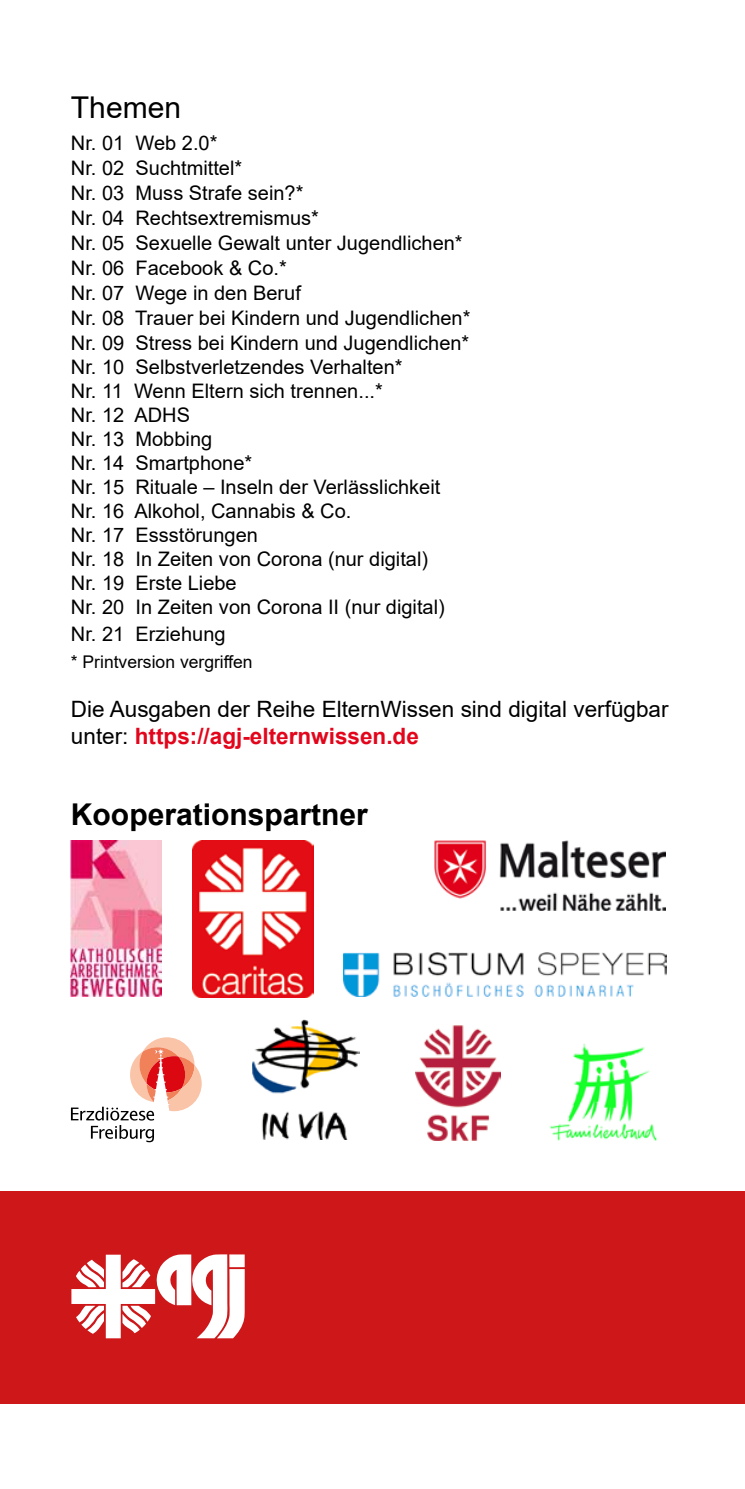
<style>
.page{position:relative;width:745px;height:1489px;background:#fff}
.page>*{position:absolute;margin:0;border:0;box-sizing:border-box;transform-origin:0 0}
.t1{font:700 30px "Arial";color:#000}
.t2{font:30px "Arial";color:#000}
.t3{font:22.5px/27px "Arial";color:#000}
.t4{font:20px/24.5px "Arial";color:#000}
.t5{font:17.5px "Arial";color:#000}
.s1{font-weight:700;color:#e3051b}
</style>
<div class="page">
<div style="left:0;top:1191px;width:744px;height:213px;background:#cd1719"></div>
<svg style="left:71px;top:1254px;width:173px;height:84px"></svg>
<img style="left:434px;top:840px;width:230px;height:70px">
<svg style="left:71px;top:1037px;width:130px;height:105px"></svg>
<img style="left:549px;top:1043px;width:109px;height:97px">
<img style="left:252px;top:1019px;width:107px;height:120px">
<img style="left:415px;top:1025px;width:85px;height:115px">
<img style="left:192px;top:840px;width:122px;height:157px">
<img style="left:71px;top:840px;width:91px;height:156px">
<img style="left:344px;top:952px;width:322px;height:44px">
<h1 class="t2" style="left:71px;top:86px;width:112px">Themen</h1>
<p class="t4" style="left:71px;top:130px;width:401px">Nr. 01 Web 2.0*<br>Nr. 02 Suchtmittel*<br>Nr. 03 Muss Strafe sein?*<br>Nr. 04 Rechtsextremismus*<br>Nr. 05 Sexuelle Gewalt unter Jugendlichen*<br>Nr. 06 Facebook &amp; Co.*<br>Nr. 07 Wege in den Beruf<br>Nr. 08 Trauer bei Kindern und Jugendlichen*<br>Nr. 09 Stress bei Kindern und Jugendlichen*<br>Nr. 10 Selbstverletzendes Verhalten*<br>Nr. 11 Wenn Eltern sich trennen...*<br>Nr. 12 ADHS<br>Nr. 13 Mobbing<br>Nr. 14 Smartphone*<br>Nr. 15 Rituale – Inseln der Verlässlichkeit<br>Nr. 16 Alkohol, Cannabis &amp; Co.<br>Nr. 17 Essstörungen<br>Nr. 18 In Zeiten von Corona (nur digital)<br>Nr. 19 Erste Liebe<br>Nr. 20 In Zeiten von Corona II (nur digital)</p>
<p class="t4" style="left:71px;top:621px;width:156px">Nr. 21 Erziehung</p>
<p class="t5" style="left:71px;top:649px;width:183px">* Printversion vergriffen</p>
<p class="t3" style="left:71px;top:695px;width:598px">Die Ausgaben der Reihe ElternWissen sind digital verfügbar unter: <span class="s1">https://agj-elternwissen.de</span></p>
<h1 class="t1" style="left:71px;top:793px;width:298px">Kooperationspartner</h1>
</div>
